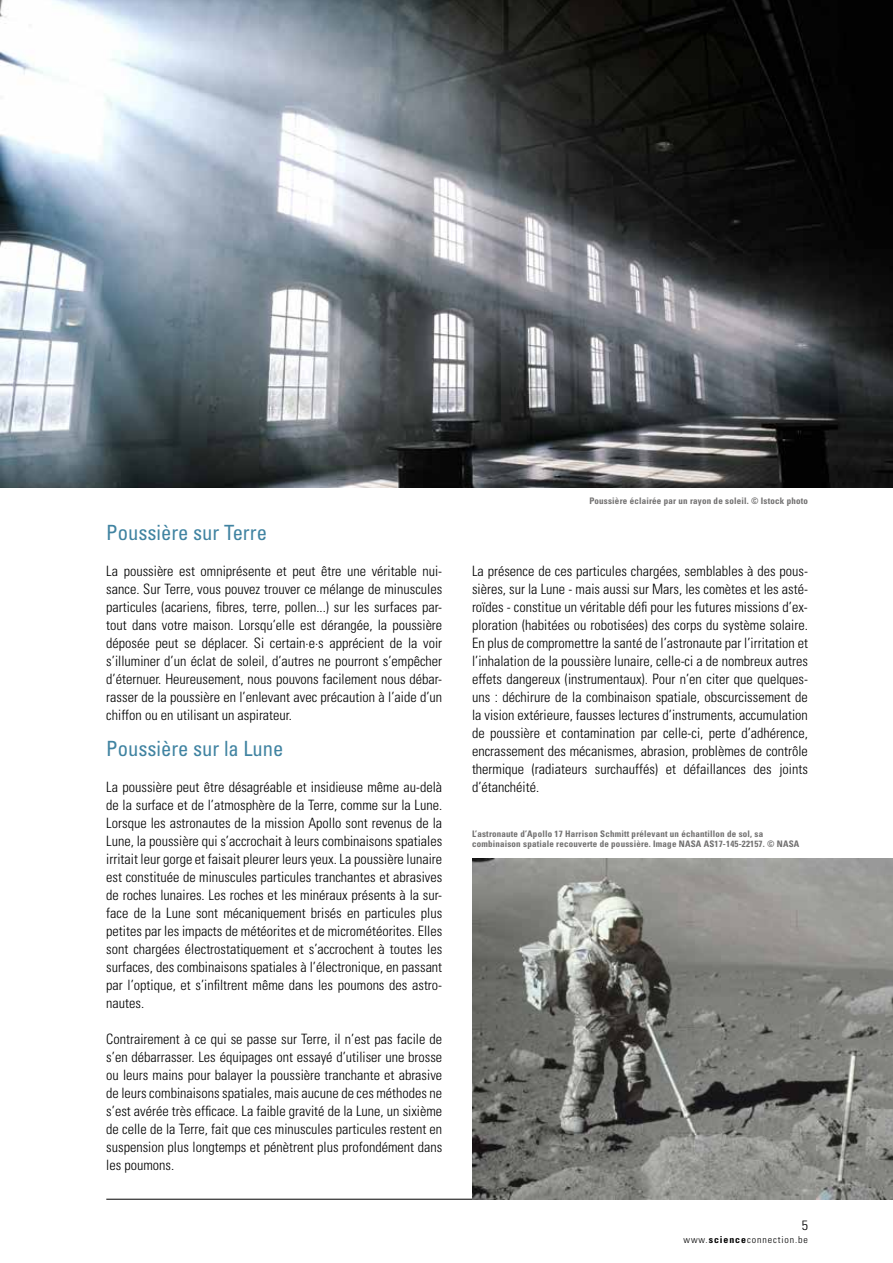
<style>
.page{position:relative;width:893px;height:1263px;background:#fff}
.page>*{position:absolute;margin:0;border:0;box-sizing:border-box;transform-origin:0 0}
.t1{font:condensed 21px "Univers LT Std";color:#4083a1}
.t2{font:300 condensed 14.25px/18px "Univers LT Std";color:#000;text-align:justify}
.t3{font:300 condensed 13.5px "Univers LT Std";color:#000;scale:1.04 1}
.t4{font:300 condensed 9.6px "Univers LT Std";letter-spacing:.09em;color:#000;scale:1.04 1}
.t5{font:700 condensed 9px/10.8px "Univers LT Std";letter-spacing:.02em;color:#706f6f}
.s1{font-weight:700}
</style>
<div class="page">
<hr style="left:106px;top:1199px;width:702px;height:1px;background:#000">
<img style="left:0;top:0;width:893px;height:488px">
<img style="left:472px;top:858px;width:421px;height:341px">
<h1 class="t1" style="left:106px;top:519px;width:162px">Poussière sur Terre</h1>
<p class="t2" style="left:106px;top:562px;width:337px">La poussière est omniprésente et peut être une véritable nui&shy;sance. Sur Terre, vous pouvez trouver ce mélange de minuscules particules (acariens, fibres, terre, pollen...) sur les surfaces par&shy;tout dans votre maison. Lorsqu’elle est dérangée, la poussière déposée peut se déplacer. Si certain∙e∙s apprécient de la voir s’illuminer d’un éclat de soleil, d’autres ne pourront s’empêcher d’éternuer. Heureusement, nous pouvons facilement nous débar&shy;rasser de la poussière en l’enlevant avec précaution à l’aide d’un chiffon ou en utilisant un aspirateur.</p>
<h1 class="t1" style="left:106px;top:735px;width:179px">Poussière sur la Lune</h1>
<p class="t2" style="left:106px;top:778px;width:337px">La poussière peut être désagréable et insidieuse même au-delà de la surface et de l’atmosphère de la Terre, comme sur la Lune.<br>Lorsque les astronautes de la mission Apollo sont revenus de la Lune, la poussière qui s’accrochait à leurs combinaisons spatiales irritait leur gorge et faisait pleurer leurs yeux. La poussière lunaire est constituée de minuscules particules tranchantes et abrasives de roches lunaires. Les roches et les minéraux présents à la sur&shy;face de la Lune sont mécaniquement brisés en particules plus petites par les impacts de météorites et de micrométéorites. Elles sont chargées électrostatiquement et s’accrochent à toutes les surfaces, des combinaisons spatiales à l’électronique, en passant par l’optique, et s’infiltrent même dans les poumons des astro&shy;nautes.</p>
<p class="t2" style="left:106px;top:1030px;width:337px">Contrairement à ce qui se passe sur Terre, il n’est pas facile de s’en débarrasser. Les équipages ont essayé d’utiliser une brosse ou leurs mains pour balayer la poussière tranchante et abrasive de leurs combinaisons spatiales, mais aucune de ces méthodes ne s’est avérée très efficace. La faible gravité de la Lune, un sixième de celle de la Terre, fait que ces minuscules particules restent en suspension plus longtemps et pénètrent plus profondément dans les poumons.</p>
<p class="t5" style="left:589px;top:495px;width:220px">Poussière éclairée par un rayon de soleil. © Istock photo</p>
<p class="t2" style="left:472px;top:562px;width:337px">La présence de ces particules chargées, semblables à des pous&shy;sières, sur la Lune - mais aussi sur Mars, les comètes et les asté&shy;roïdes - constitue un véritable défi pour les futures missions d’ex&shy;ploration (habitées ou robotisées) des corps du système solaire.<br>En plus de compromettre la santé de l’astronaute par l’irritation et l’inhalation de la poussière lunaire, celle-ci a de nombreux autres effets dangereux (instrumentaux). Pour n’en citer que quelques&shy;uns : déchirure de la combinaison spatiale, obscurcissement de la vision extérieure, fausses lectures d’instruments, accumulation de poussière et contamination par celle-ci, perte d’adhérence, encrassement des mécanismes, abrasion, problèmes de contrôle thermique (radiateurs surchauffés) et défaillances des joints d’étanchéité.</p>
<p class="t5" style="left:472px;top:828px;width:329px">L’astronaute d’Apollo 17 Harrison Schmitt prélevant un échantillon de sol, sa combinaison spatiale recouverte de poussière. Image NASA AS17-145-22157. © NASA</p>
<p class="t3" style="left:802px;top:1217px;width:7px">5</p>
<p class="t4" style="left:684px;top:1233px;width:121px">www.<span class="s1">science</span>connection.be</p>
</div>
